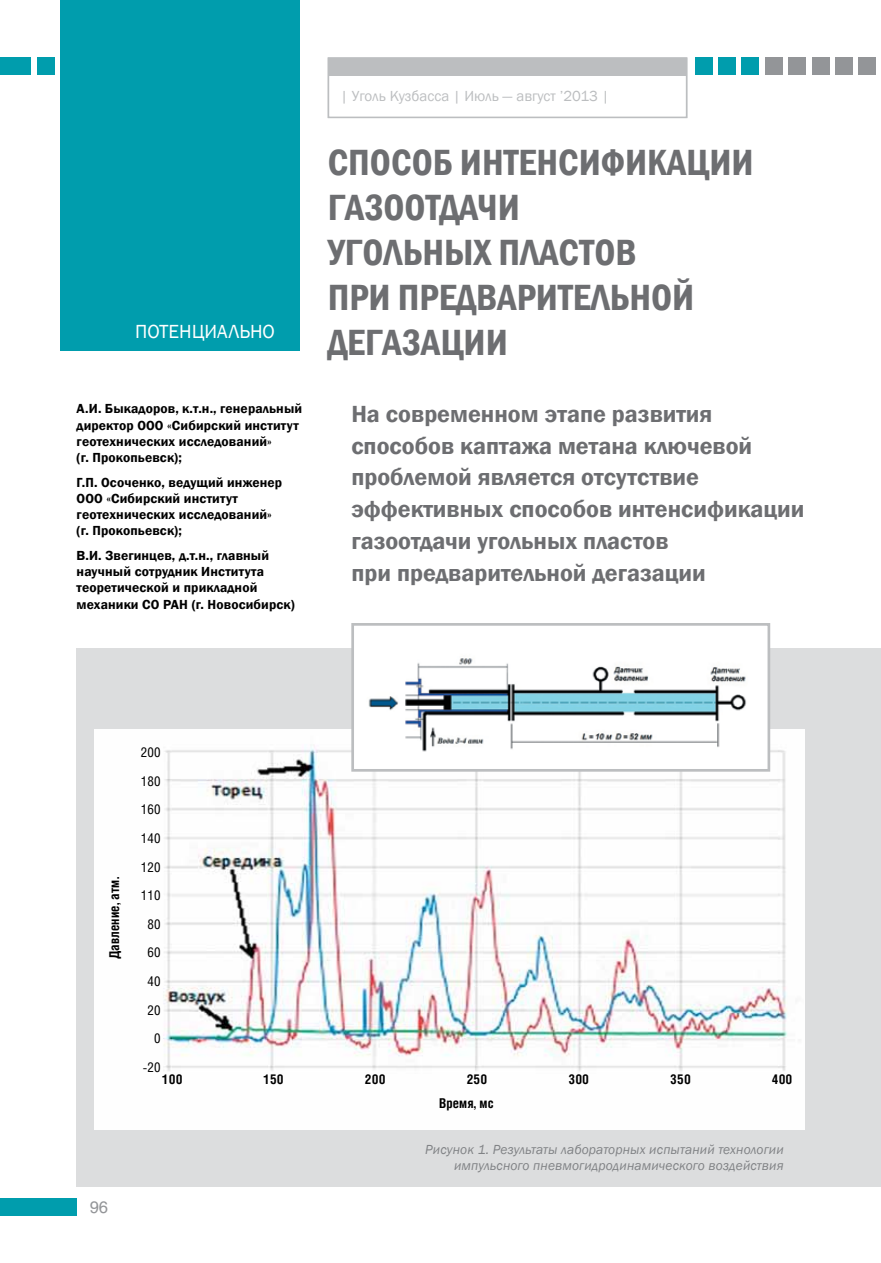
<style>
.page{position:relative;width:881px;height:1263px;background:#fff}
.page>*{position:absolute;margin:0;border:0;box-sizing:border-box;transform-origin:0 0}
.t1{font:600 condensed 37.5px/45px "Franklin Gothic";color:#6d6e71}
.t2{font:600 24px/31.8px "Franklin Gothic";color:#6d6e71}
.t3{font:19.5px "Franklin Gothic";color:#fff}
.t4{font:16.5px "Helios";color:#939598}
.t5{font:15px "Franklin Gothic";color:#bcbec0}
.t6{font:600 13.5px/16.2px "Franklin Gothic";letter-spacing:.01em;color:#000}
.t7{font:italic 13.5px/16.4px "Franklin Gothic";letter-spacing:.01em;color:#808285;text-align:right}
.t8{font:700 13.5px "Helios Cond";letter-spacing:.01em;color:#000}
.t9{font:13.5px/28.7px "Helios Cond";letter-spacing:.01em;color:#000;text-align:right}
</style>
<div class="page">
<div style="left:77px;top:648px;width:803px;height:538px;background:#dcddde"></div>
<div style="left:327px;top:57px;width:360px;height:61px;background:#fff;border:2px solid #bcbec0"></div>
<div style="left:858px;top:58px;width:17px;height:17px;background:#939598"></div>
<div style="left:327px;top:59px;width:359px;height:17px;background:#bcbec0"></div>
<div style="left:0;top:1198px;width:77px;height:17px;background:#009dad"></div>
<div style="left:37px;top:58px;width:17px;height:17px;background:#009dad"></div>
<div style="left:0;top:58px;width:30px;height:17px;background:#009dad"></div>
<div style="left:835px;top:58px;width:17px;height:17px;background:#939598"></div>
<div style="left:811px;top:58px;width:17px;height:17px;background:#939598"></div>
<div style="left:788px;top:58px;width:17px;height:17px;background:#939598"></div>
<div style="left:765px;top:58px;width:17px;height:17px;background:#939598"></div>
<div style="left:741px;top:58px;width:17px;height:17px;background:#009dad"></div>
<div style="left:718px;top:58px;width:17px;height:17px;background:#009dad"></div>
<div style="left:694px;top:58px;width:17px;height:17px;background:#009dad"></div>
<div style="left:60px;top:1px;width:240px;height:350px;background:#009dad"></div>
<img style="left:95px;top:729px;width:709px;height:400px">
<div style="left:352px;top:624px;width:416px;height:146px;background:#fff"></div>
<img style="left:368px;top:658px;width:378px;height:94px">
<div style="left:351px;top:623px;width:419px;height:149px;border:3px solid #bcbec0"></div>
<h3 class="t3" style="left:135px;top:320px;width:25px">Потенциал</h3>
<h3 class="t3" style="left:239px;top:320px;width:23px">ьно</h3>
<p class="t6" style="left:77px;top:401px;width:227px">А.И. Быкадоров, к.т.н., генеральный директор ООО «Сибирский институт геотехнических исследований»<br>(г. Прокопьевск);</p>
<p class="t6" style="left:77px;top:474px;width:207px">Г.П. Осоченко, ведущий инженер<br>ООО «Сибирский институт геотехнических исследований» (г. Прокопьевск);</p>
<p class="t6" style="left:77px;top:548px;width:219px">В.И. Звегинцев, д.т.н., главный научный сотрудник Института теоретической и прикладной механики СО РАН (г. Новосибирск)</p>
<p class="t5" style="left:340px;top:87px;width:270px">| Уголь Кузбасса | Июль — август ’2013 |</p>
<p class="t5" style="left:498px;top:87px;width:98px">-август ’2013 |</p>
<h1 class="t1" style="left:327px;top:139px;width:427px">Способ интенсификации газоотдачи<br>угольных пластов<br>при предварительной дегазации</h1>
<h2 class="t2" style="left:351px;top:398px;width:454px">На современном этапе развития способов каптажа метана ключевой проблемой является отсутствие эффективных способов интенсификации газоотдачи угольных пластов<br>при предварительной дегазации</h2>
<p class="t8" style="left:106px;top:959px;width:84px;rotate:-90deg">Давление, атм.</p>
<p class="t4" style="left:90px;top:1197px;width:20px">96</p>
<p class="t9" style="left:141px;top:738px;width:21px">200<br>180<br>160<br>140<br>120<br>110<br>80<br>60<br>40<br>20<br>0 -20</p>
<p class="t8" style="left:162px;top:1071px;width:22px">100</p>
<p class="t8" style="left:263px;top:1071px;width:22px">150</p>
<p class="t8" style="left:365px;top:1071px;width:22px">200</p>
<p class="t8" style="left:466px;top:1071px;width:22px">250</p>
<p class="t8" style="left:568px;top:1071px;width:22px">300</p>
<p class="t8" style="left:670px;top:1071px;width:22px">350</p>
<p class="t8" style="left:771px;top:1071px;width:22px">400</p>
<p class="t8" style="left:439px;top:1095px;width:56px">Время, мс</p>
<p class="t7" style="left:425px;top:1141px;width:360px">Рисунок 1. Результаты лабораторных испытаний технологии импульсного пневмогидродинамического воздействия</p>
</div>
